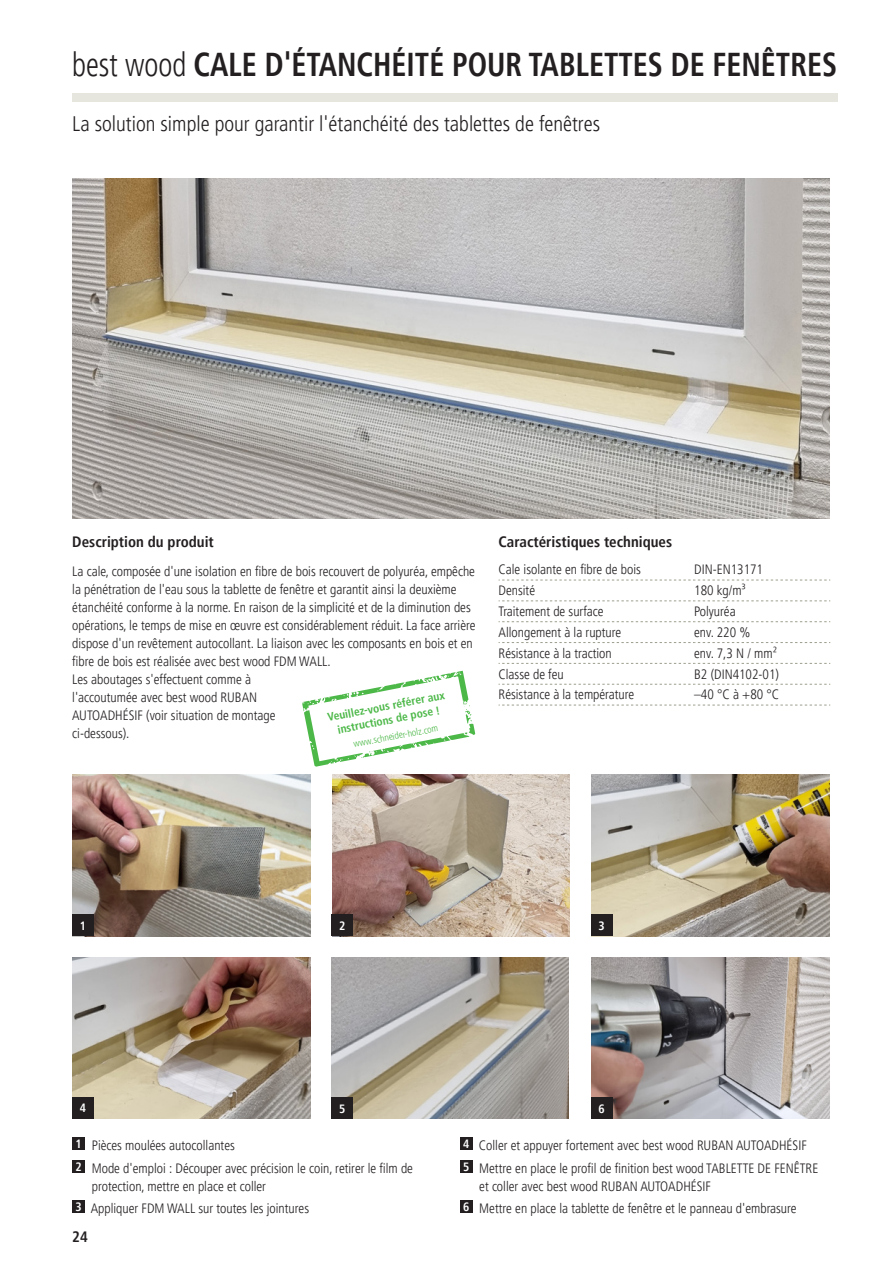
<style>
.page{position:relative;width:893px;height:1263px;background:#fff}
.page>*{position:absolute;margin:0;border:0;box-sizing:border-box;transform-origin:0 0}
.t1{font:700 condensed 33px "Frutiger LT Pro";color:#231f20;scale:.91 1}
.t2{font:300 condensed 21px "Frutiger LT Pro";color:#231f20}
.t3{font:700 condensed 15px "Frutiger LT Pro";color:#231f20}
.Eigenschaften_S1{font:300 condensed 13.5px/18px "Frutiger LT Pro";color:#231f20}
.t4{font:700 condensed 12px "Frutiger LT Pro";color:#fff}
.t5{font:700 condensed 11.4px/13.8px "Frutiger LT Pro";color:#4cb848;text-align:center}
.t6{font:300 condensed 9.45px "Frutiger LT Pro";color:#4cb848}
.s1{font-weight:300}
</style>
<div class="page">
<div style="left:72px;top:94px;width:766px;height:8px;background:#e7e6de"></div>
<div style="left:72px;top:1137px;width:13px;height:13px;background:#231f20"></div>
<div style="left:72px;top:1160px;width:13px;height:12px;background:#231f20"></div>
<div style="left:72px;top:1200px;width:13px;height:13px;background:#231f20"></div>
<div style="left:460px;top:1137px;width:12px;height:13px;background:#231f20"></div>
<div style="left:460px;top:1160px;width:12px;height:12px;background:#231f20"></div>
<div style="left:460px;top:1200px;width:12px;height:13px;background:#231f20"></div>
<img style="left:72px;top:178px;width:757px;height:341px">
<img style="left:332px;top:957px;width:236px;height:162px">
<img style="left:591px;top:957px;width:238px;height:162px">
<img style="left:332px;top:775px;width:238px;height:161px">
<div style="left:332px;top:914px;width:21px;height:22px;background:#231f20"></div>
<img style="left:591px;top:775px;width:238px;height:161px">
<div style="left:591px;top:914px;width:21px;height:22px;background:#231f20"></div>
<img style="left:72px;top:775px;width:238px;height:161px">
<div style="left:72px;top:914px;width:22px;height:22px;background:#231f20"></div>
<div style="left:332px;top:1097px;width:21px;height:22px;background:#231f20"></div>
<div style="left:591px;top:1097px;width:21px;height:22px;background:#231f20"></div>
<img style="left:72px;top:957px;width:238px;height:162px">
<div style="left:72px;top:1097px;width:22px;height:21px;background:#231f20"></div>
<svg style="left:499px;top:580px;width:331px;height:1px"></svg>
<svg style="left:499px;top:601px;width:331px;height:1px"></svg>
<svg style="left:499px;top:621px;width:331px;height:1px"></svg>
<svg style="left:499px;top:642px;width:331px;height:1px"></svg>
<svg style="left:499px;top:663px;width:331px;height:1px"></svg>
<svg style="left:499px;top:684px;width:331px;height:1px"></svg>
<svg style="left:499px;top:705px;width:331px;height:1px"></svg>
<svg style="left:302px;top:671px;width:173px;height:96px"></svg>
<p class="t1" style="left:72px;top:45px;width:842px"><span class="s1">best wood</span> CALE D'ÉTANCHÉITÉ POUR TABLETTES DE FENÊTRES</p>
<p class="t2" style="left:72px;top:112px;width:529px">La solution simple pour garantir l'étanchéité des tablettes de fenêtres</p>
<p class="t3" style="left:72px;top:533px;width:143px">Description du produit</p>
<p class="Eigenschaften_S1" style="left:72px;top:562px;width:405px">La cale, composée d'une isolation en fibre de bois recouvert de polyuréa, empêche la pénétration de l'eau sous la tablette de fenêtre et garantit ainsi la deuxième étanchéité conforme à la norme. En raison de la simplicité et de la diminution des opérations, le temps de mise en œuvre est considérablement réduit. La face arrière dispose d'un revêtement autocollant. La liaison avec les composants en bois et en fibre de bois est réalisée avec best wood FDM WALL.<br>Les aboutages s'effectuent comme à<br>l'accoutumée avec best wood RUBAN<br>AUTOADHÉSIF (voir situation de montage<br>ci-dessous).</p>
<p class="t5" style="left:327px;top:711px;width:120px;rotate:-11deg">Veuillez-vous référer aux instructions de pose !</p>
<p class="t6" style="left:353px;top:739px;width:87px;rotate:-11deg">www.schneider-holz.com</p>
<p class="t3" style="left:499px;top:533px;width:175px">Caractéristiques techniques</p>
<p class="Eigenschaften_S1" style="left:499px;top:561px;width:144px">Cale isolante en fibre de bois</p>
<p class="Eigenschaften_S1" style="left:694px;top:561px;width:70px">DIN-EN13171</p>
<p class="Eigenschaften_S1" style="left:499px;top:582px;width:38px">Densité</p>
<p class="Eigenschaften_S1" style="left:694px;top:582px;width:53px">180 kg/m³</p>
<p class="Eigenschaften_S1" style="left:499px;top:603px;width:107px">Traitement de surface</p>
<p class="Eigenschaften_S1" style="left:694px;top:603px;width:43px">Polyuréa</p>
<p class="Eigenschaften_S1" style="left:499px;top:623px;width:124px">Allongement à la rupture</p>
<p class="Eigenschaften_S1" style="left:694px;top:623px;width:58px">env. 220 %</p>
<p class="Eigenschaften_S1" style="left:499px;top:644px;width:115px">Résistance à la traction</p>
<p class="Eigenschaften_S1" style="left:694px;top:644px;width:84px">env. 7,3 N / mm²</p>
<p class="Eigenschaften_S1" style="left:499px;top:665px;width:67px">Classe de feu</p>
<p class="Eigenschaften_S1" style="left:694px;top:665px;width:86px">B2 (DIN4102-01)</p>
<p class="Eigenschaften_S1" style="left:499px;top:686px;width:137px">Résistance à la température</p>
<p class="Eigenschaften_S1" style="left:694px;top:686px;width:87px">–40 °C à +80 °C</p>
<p class="t4" style="left:80px;top:918px;width:8px">1</p>
<p class="t4" style="left:339px;top:918px;width:8px">2</p>
<p class="t4" style="left:599px;top:918px;width:8px">3</p>
<p class="t4" style="left:80px;top:1101px;width:8px">4</p>
<p class="t4" style="left:339px;top:1101px;width:8px">5</p>
<p class="t4" style="left:599px;top:1101px;width:8px">6</p>
<p class="t4" style="left:76px;top:1137px;width:8px">1</p>
<p class="Eigenschaften_S1" style="left:92px;top:1136px;width:145px">Pièces moulées autocollantes</p>
<p class="t4" style="left:76px;top:1159px;width:8px">2</p>
<p class="Eigenschaften_S1" style="left:92px;top:1159px;width:323px">Mode d'emploi : Découper avec précision le coin, retirer le film de protection, mettre en place et coller</p>
<p class="t4" style="left:76px;top:1200px;width:8px">3</p>
<p class="Eigenschaften_S1" style="left:91px;top:1199px;width:220px">Appliquer FDM WALL sur toutes les jointures</p>
<p class="t3" style="left:72px;top:1227px;width:17px">24</p>
<p class="t4" style="left:463px;top:1137px;width:8px">4</p>
<p class="Eigenschaften_S1" style="left:479px;top:1136px;width:329px">Coller et appuyer fortement avec best wood RUBAN AUTOADHÉSIF</p>
<p class="t4" style="left:463px;top:1159px;width:8px">5</p>
<p class="Eigenschaften_S1" style="left:479px;top:1159px;width:341px">Mettre en place le profil de finition best wood TABLETTE DE FENÊTRE et coller avec best wood RUBAN AUTOADHÉSIF</p>
<p class="t4" style="left:463px;top:1200px;width:8px">6</p>
<p class="Eigenschaften_S1" style="left:479px;top:1199px;width:319px">Mettre en place la tablette de fenêtre et le panneau d'embrasure</p>
</div>
